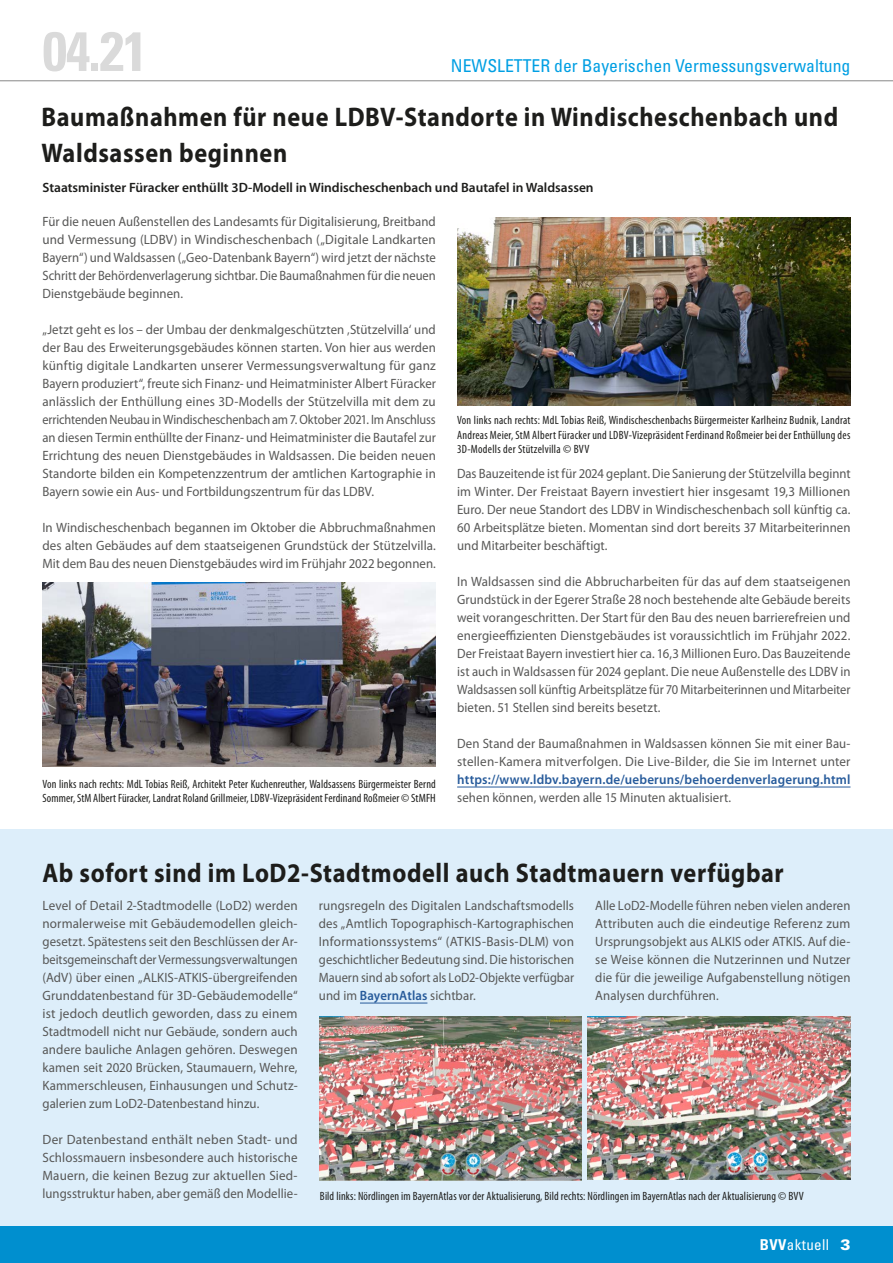
<style>
.page{position:relative;width:893px;height:1263px;background:#fff}
.page>*{position:absolute;margin:0;border:0;box-sizing:border-box;transform-origin:0 0}
.Header_Ausgabe{font:700 condensed 55.2px "Univers";color:#dadada}
.Überschrift{font:700 27px/36px "Myriad Pro";letter-spacing:.025em;color:#1d1d1b;scale:.9 1}
.t1{font:condensed 17.7px "Univers";color:#009fe3}
.t2{font:condensed 15px "Univers";letter-spacing:.025em;color:#fff}
.Fließtext{font:13.5px/18px "Myriad Pro";letter-spacing:.005em;color:#575756;text-align:justify;scale:.95 1}
.Fließtext-2{font:13.5px/18px "Myriad Pro";letter-spacing:.005em;color:#575756;text-align:justify;scale:.96 1}
.Fließtext-3{font:13.5px/18px "Myriad Pro";letter-spacing:.005em;color:#575756;text-align:justify}
.Fließtext-4{font:13.5px/18px "Myriad Pro";letter-spacing:.005em;color:#575756;text-align:justify;scale:.94 1}
.Unterüberschrift{font:600 13.5px "Myriad Pro";color:#1d1d1b}
.Bildunterschrift{font:condensed 12px/14.4px "Myriad Pro";letter-spacing:.01em;color:#1d1d1b;text-align:justify}
.s1{font-weight:600;color:#275b9b}
.s2{font-weight:700}
.s3{font-family:"Univers CE";font-weight:900;font-stretch:normal}
</style>
<div class="page">
<div style="left:0;top:1225px;width:893px;height:38px;background:#008fcf"></div>
<div style="left:0;top:829px;width:893px;height:397px;background:#ddeefa"></div>
<hr style="left:0;top:80px;width:893px;height:1px;background:#878787">
<hr style="left:457px;top:787px;width:393px;height:1px;background:#275b9b">
<hr style="left:360px;top:1003px;width:67px;height:1px;background:#275b9b">
<img style="left:588px;top:1017px;width:262px;height:163px">
<img style="left:319px;top:1017px;width:263px;height:163px">
<img style="left:457px;top:217px;width:393px;height:188px">
<img style="left:43px;top:582px;width:393px;height:184px">
<p class="Header_Ausgabe" style="left:43px;top:17px;width:106px">04.21</p>
<p class="Überschrift" style="left:41px;top:98px;width:887px">Baumaßnahmen für neue LDBV-Standorte in Windischeschenbach und<br>Waldsassen beginnen</p>
<p class="Unterüberschrift" style="left:43px;top:179px;width:553px">Staatsminister Füracker enthüllt 3D-Modell in Windischeschenbach und Bautafel in Waldsassen</p>
<p class="Fließtext" style="left:43px;top:212px;width:416px">Für die neuen Außenstellen des Landesamts für Digitalisierung, Breitband und Vermessung (LDBV) in Windischeschenbach („Digitale Landkarten Bayern“) und Waldsassen („Geo-Datenbank Bayern“) wird jetzt der nächste Schritt der Behördenverlagerung sichtbar. Die Baumaßnahmen für die neuen Dienstgebäude beginnen.</p>
<p class="Fließtext" style="left:43px;top:320px;width:416px">„Jetzt geht es los – der Umbau der denkmalgeschützten ‚Stützelvilla‘ und der Bau des Erweiterungsgebäudes können starten. Von hier aus werden künftig digitale Landkarten unserer Vermessungsverwaltung für ganz Bayern produziert“, freute sich Finanz- und Heimatminister Albert Füracker anlässlich der Enthüllung eines 3D-Modells der Stützelvilla mit dem zu errichtenden Neubau in Windischeschenbach am 7. Oktober 2021. Im Anschluss an diesen Termin enthüllte der Finanz- und Heimatminister die Bautafel zur Errichtung des neuen Dienstgebäudes in Waldsassen. Die beiden neuen Standorte bilden ein Kompetenzzentrum der amtlichen Kartographie in Bayern sowie ein Aus- und Fortbildungszentrum für das LDBV.</p>
<p class="Fließtext-2" style="left:43px;top:518px;width:411px">In Windischeschenbach begannen im Oktober die Abbruchmaßnahmen des alten Gebäudes auf dem staatseigenen Grundstück der Stützelvilla.<br>Mit dem Bau des neuen Dienstgebäudes wird im Frühjahr 2022 begonnen.</p>
<h3 class="t1" style="left:451px;top:55px;width:401px">NEWSLETTER der Bayerischen Vermessungsverwaltung</h3>
<p class="Bildunterschrift" style="left:457px;top:413px;width:395px">Von links nach rechts: MdL Tobias Reiß, Windischeschenbachs Bürgermeister Karlheinz Budnik, Landrat Andreas Meier, StM Albert Füracker und LDBV-Vizepräsident Ferdinand Roßmeier bei der Enthüllung des 3D-Modells der Stützelvilla © BVV</p>
<p class="Fließtext-4" style="left:457px;top:464px;width:420px">Das Bauzeitende ist für 2024 geplant. Die Sanierung der Stützelvilla beginnt im Winter. Der Freistaat Bayern investiert hier insgesamt 19,3 Millionen Euro. Der neue Standort des LDBV in Windischeschenbach soll künftig ca.<br>60 Arbeitsplätze bieten. Momentan sind dort bereits 37 Mitarbeiterinnen und Mitarbeiter beschäftigt.</p>
<p class="Fließtext-2" style="left:457px;top:572px;width:411px">In Waldsassen sind die Abbrucharbeiten für das auf dem staatseigenen Grundstück in der Egerer Straße 28 noch bestehende alte Gebäude bereits weit vorangeschritten. Der Start für den Bau des neuen barrierefreien und energieeffizienten Dienstgebäudes ist voraussichtlich im Frühjahr 2022.<br>Der Freistaat Bayern investiert hier ca. 16,3 Millionen Euro. Das Bauzeitende ist auch in Waldsassen für 2024 geplant. Die neue Außenstelle des LDBV in Waldsassen soll künftig Arbeitsplätze für 70 Mitarbeiterinnen und Mitarbeiter bieten. 51 Stellen sind bereits besetzt.</p>
<p class="Fließtext" style="left:457px;top:734px;width:416px">Den Stand der Baumaßnahmen in Waldsassen können Sie mit einer Bau&shy;stellen-Kamera mitverfolgen. Die Live-Bilder, die Sie im Internet unter <span class="s1">https://www.ldbv.bayern.de/ueberuns/behoerdenverlagerung.html </span>sehen können, werden alle 15 Minuten aktualisiert.</p>
<p class="Bildunterschrift" style="left:43px;top:776px;width:395px">Von links nach rechts: MdL Tobias Reiß, Architekt Peter Kuchenreuther, Waldsassens Bürgermeister Bernd<br>Sommer, StM Albert Füracker, Landrat Roland Grillmeier, LDBV-Vizepräsident Ferdinand Roßmeier © StMFH</p>
<p class="Überschrift" style="left:43px;top:854px;width:825px">Ab sofort sind im LoD2-Stadtmodell auch Stadtmauern verfügbar</p>
<p class="Fließtext-3" style="left:43px;top:896px;width:257px">Level of Detail 2-Stadtmodelle (LoD2) werden normalerweise mit Gebäudemodellen gleich&shy;gesetzt. Spätestens seit den Beschlüssen der Ar&shy;beitsgemeinschaft der Vermessungsverwaltungen (AdV) über einen „ALKIS-ATKIS-übergreifenden Grunddatenbestand für 3D-Gebäudemodelle“ ist jedoch deutlich geworden, dass zu einem Stadtmodell nicht nur Gebäude, sondern auch andere bauliche Anlagen gehören. Deswegen kamen seit 2020 Brücken, Staumauern, Wehre, Kammerschleusen, Einhausungen und Schutz&shy;galerien zum LoD2-Datenbestand hinzu.</p>
<p class="Fließtext-3" style="left:43px;top:1130px;width:257px">Der Datenbestand enthält neben Stadt- und Schlossmauern insbesondere auch historische Mauern, die keinen Bezug zur aktuellen Sied&shy;lungsstruktur haben, aber gemäß den Modellie-</p>
<p class="Fließtext" style="left:319px;top:896px;width:270px">rungsregeln des Digitalen Landschaftsmodells des „Amtlich Topographisch-Kartographischen Informationssystems“ (ATKIS-Basis-DLM) von geschichtlicher Bedeutung sind. Die historischen Mauern sind ab sofort als LoD2-Objekte verfügbar und im <span class="s1">BayernAtlas</span> sichtbar.</p>
<p class="Fließtext-4" style="left:595px;top:896px;width:273px">Alle LoD2-Modelle führen neben vielen anderen Attributen auch die eindeutige Referenz zum Ursprungsobjekt aus ALKIS oder ATKIS. Auf die&shy;se Weise können die Nutzerinnen und Nutzer die für die jeweilige Aufgabenstellung nötigen Analysen durchführen.</p>
<p class="Bildunterschrift" style="left:320px;top:1189px;width:485px">Bild links: Nördlingen im BayernAtlas vor der Aktualisierung, Bild rechts: Nördlingen im BayernAtlas nach der Aktualisierung © BVV</p>
<p class="t2" style="left:760px;top:1235px;width:92px"><span class="s2">BVV</span>aktuell <span class="s3">3</span></p>
</div>
